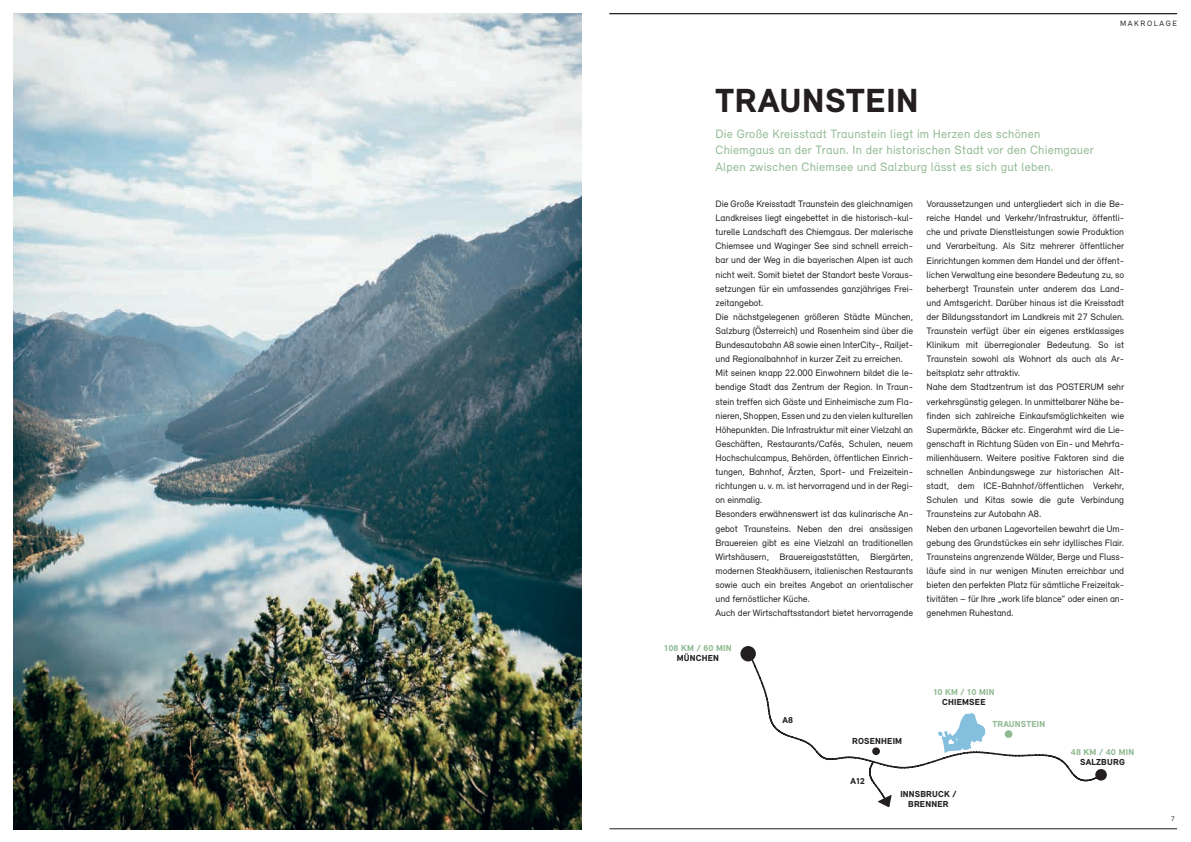
<style>
.page{position:relative;width:1191px;height:842px;background:#fff}
.page>*{position:absolute;margin:0;border:0;box-sizing:border-box;transform-origin:0 0}
.t1{font:900 34.3px "Relevant";letter-spacing:.02em;color:#231f20}
.t2{font:12.4px/16.9px "Relevant";letter-spacing:.02em;color:#91ba93}
.t3{font:9.6px/14.1px "Relevant";letter-spacing:-.01em;color:#231f20}
.t4{font:900 9px/9.8px "Relevant";letter-spacing:.02em;color:#231f20;text-align:center}
.t5{font:900 9px "Relevant";letter-spacing:.02em;color:#91ba93}
.t6{font:7.9px "Relevant";letter-spacing:.2em;color:#231f20}
.t7{font:6.9px "Relevant";color:#231f20}
</style>
<div class="page">
<img style="left:14px;top:14px;width:567px;height:815px">
<hr style="left:609px;top:828px;width:568px;height:1px;background:#231f20">
<hr style="left:609px;top:13px;width:568px;height:1px;background:#231f20">
<svg style="left:744px;top:646px;width:359px;height:162px"></svg>
<div style="left:740px;top:646px;width:16px;height:15px;background:#231f20;border-radius:50%"></div>
<div style="left:872px;top:747px;width:8px;height:8px;background:#231f20;border-radius:50%"></div>
<div style="left:1004px;top:730px;width:8px;height:8px;background:#91ba93;border-radius:50%"></div>
<div style="left:1095px;top:769px;width:11px;height:11px;background:#231f20;border-radius:50%"></div>
<h1 class="t1" style="left:715px;top:80px;width:204px">TRAUNSTEIN</h1>
<p class="t2" style="left:715px;top:125px;width:380px">Die Große Kreisstadt Traunstein liegt im Herzen des schönen<br>Chiemgaus an der Traun. In der historischen Stadt vor den Chiemgauer<br>Alpen zwischen Chiemsee und Salzburg lässt es sich gut leben.</p>
<p class="t6" style="left:1120px;top:19px;width:58px">MAKROLAGE</p>
<p class="t3" style="left:715px;top:197px;width:199px">Die Große Kreisstadt Traunstein des gleichnamigen Landkreises liegt eingebettet in die historisch-kul&shy;turelle Landschaft des Chiemgaus. Der malerische Chiemsee und Waginger See sind schnell erreich&shy;bar und der Weg in die bayerischen Alpen ist auch nicht weit. Somit bietet der Standort beste Voraus&shy;setzungen für ein umfassendes ganzjähriges Frei&shy;zeitangebot.<br>Die nächstgelegenen größeren Städte München, Salzburg (Österreich) und Rosenheim sind über die Bundesautobahn A8 sowie einen InterCity-, Railjet&shy;und Regionalbahnhof in kurzer Zeit zu erreichen.<br>Mit seinen knapp 22.000 Einwohnern bildet die le&shy;bendige Stadt das Zentrum der Region. In Traun&shy;stein treffen sich Gäste und Einheimische zum Fla&shy;nieren, Shoppen, Essen und zu den vielen kulturellen Höhepunkten. Die Infrastruktur mit einer Vielzahl an Geschäften, Restaurants/Cafés, Schulen, neuem Hochschulcampus, Behörden, öffentlichen Einrich&shy;tungen, Bahnhof, Ärzten, Sport- und Freizeitein&shy;richtungen u. v. m. ist hervorragend und in der Regi&shy;on einmalig.<br>Besonders erwähnenswert ist das kulinarische An&shy;gebot Traunsteins. Neben den drei ansässigen Brauereien gibt es eine Vielzahl an traditionellen Wirtshäusern, Brauereigaststätten, Biergärten, modernen Steakhäusern, italienischen Restaurants sowie auch ein breites Angebot an orientalischer und fernöstlicher Küche.<br>Auch der Wirtschaftsstandort bietet hervorragende</p>
<p class="t3" style="left:926px;top:197px;width:199px">Voraussetzungen und untergliedert sich in die Be&shy;reiche Handel und Verkehr/Infrastruktur, öffentli&shy;che und private Dienstleistungen sowie Produktion und Verarbeitung. Als Sitz mehrerer öffentlicher Einrichtungen kommen dem Handel und der öffent&shy;lichen Verwaltung eine besondere Bedeutung zu, so beherbergt Traunstein unter anderem das Land&shy;und Amtsgericht. Darüber hinaus ist die Kreisstadt der Bildungsstandort im Landkreis mit 27 Schulen.<br>Traunstein verfügt über ein eigenes erstklassiges Klinikum mit überregionaler Bedeutung. So ist Traunstein sowohl als Wohnort als auch als Ar&shy;beitsplatz sehr attraktiv.<br>Nahe dem Stadtzentrum ist das POSTERUM sehr verkehrsgünstig gelegen. In unmittelbarer Nähe be&shy;finden sich zahlreiche Einkaufsmöglichkeiten wie Supermärkte, Bäcker etc. Eingerahmt wird die Lie&shy;genschaft in Richtung Süden von Ein- und Mehrfa&shy;milienhäusern. Weitere positive Faktoren sind die schnellen Anbindungswege zur historischen Alt&shy;stadt, dem ICE-Bahnhof/öffentlichen Verkehr, Schulen und Kitas sowie die gute Verbindung Traunsteins zur Autobahn A8.<br>Neben den urbanen Lagevorteilen bewahrt die Um&shy;gebung des Grundstückes ein sehr idyllisches Flair.<br>Traunsteins angrenzende Wälder, Berge und Fluss&shy;läufe sind in nur wenigen Minuten erreichbar und bieten den perfekten Platz für sämtliche Freizeitak&shy;tivitäten – für Ihre „work life blance“ oder einen an&shy;genehmen Ruhestand.</p>
<p class="t5" style="left:664px;top:643px;width:69px">108 KM / 60 MIN</p>
<p class="t4" style="left:677px;top:653px;width:44px">MÜNCHEN</p>
<p class="t4" style="left:782px;top:715px;width:12px">A8</p>
<p class="t5" style="left:933px;top:687px;width:63px">10 KM / 10 MIN</p>
<p class="t4" style="left:942px;top:697px;width:45px">CHIEMSEE</p>
<p class="t4" style="left:852px;top:736px;width:51px">ROSENHEIM</p>
<p class="t4" style="left:850px;top:775px;width:16px">A12</p>
<p class="t4" style="left:900px;top:789px;width:58px">INNSBRUCK /<br>BRENNER</p>
<p class="t5" style="left:992px;top:718px;width:54px">TRAUNSTEIN</p>
<p class="t5" style="left:1070px;top:747px;width:65px">48 KM / 40 MIN</p>
<p class="t4" style="left:1080px;top:757px;width:46px">SALZBURG</p>
<p class="t7" style="left:1171px;top:814px;width:5px">7</p>
</div>
